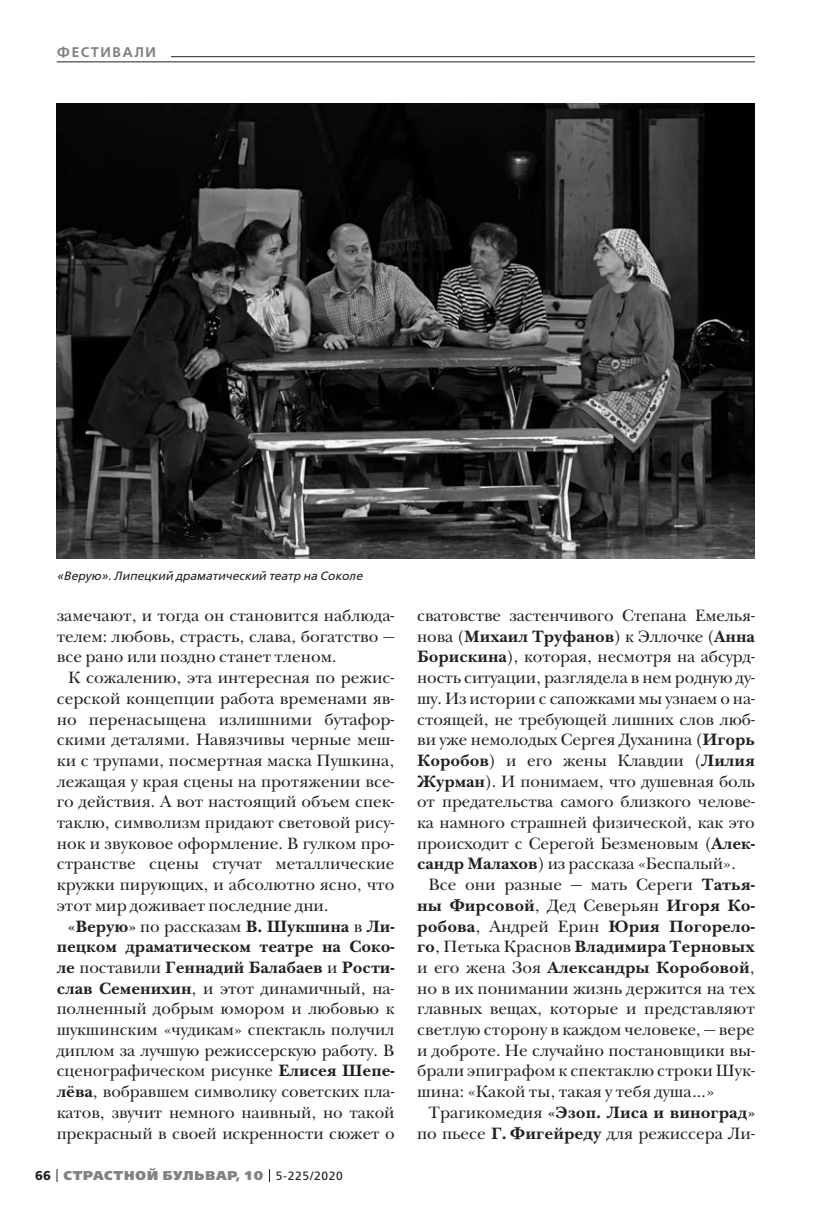
<style>
.page{position:relative;width:823px;height:1219px;background:#fff}
.page>*{position:absolute;margin:0;border:0;box-sizing:border-box;transform-origin:0 0}
.t1{font:17px/20.6px "New Baskerville ITC";color:#231f20;text-align:justify}
.t2{font:600 14px "Free Set";letter-spacing:.11em;color:#808285}
.t3{font:800 12.8px "Free Set";letter-spacing:.07em;color:#808285}
.t4{font:italic 12px "Free Set";letter-spacing:.005em;color:#231f20}
.s1{font-weight:700}
.s2{font-weight:700;color:#231f20}
.s3{font-weight:400;font-size:12px;color:#231f20}
</style>
<div class="page">
<svg style="left:57px;top:1169px;width:1px;height:13px"></svg>
<svg style="left:269px;top:1169px;width:1px;height:13px"></svg>
<hr style="left:57px;top:56px;width:697px;height:1px;background:#231f20">
<div style="left:57px;top:42px;width:113px;height:20px;background:#fff"></div>
<hr style="left:57px;top:62px;width:697px;height:1px;background:#231f20">
<img style="left:57px;top:104px;width:697px;height:455px">
<p class="t2" style="left:57px;top:46px;width:100px">ФЕСТИВАЛИ</p>
<p class="t4" style="left:57px;top:570px;width:307px">«Верую». Липецкий драматический театр на Соколе</p>
<p class="t1" style="left:57px;top:607px;width:339px">замечают, и тогда он становится наблюда&shy;телем: любовь, страсть, слава, богатство — все рано или поздно станет тленом.</p>
<p class="t1" style="left:57px;top:669px;width:339px;text-indent:11px">К сожалению, эта интересная по режис&shy;серской концепции работа временами яв&shy;но перенасыщена излишними бутафор&shy;скими деталями. Навязчивы черные меш&shy;ки с трупами, посмертная маска Пушкина, лежащая у края сцены на протяжении все&shy;го действия. А вот настоящий объем спек&shy;таклю, символизм придают световой рису&shy;нок и звуковое оформление. В гулком про&shy;странстве сцены стучат металлические кружки пирующих, и абсолютно ясно, что этот мир доживает последние дни.</p>
<p class="t1" style="left:57px;top:917px;width:339px;text-indent:11px"><span class="s1">«Верую»</span> по рассказам <span class="s1">В. Шукшина</span> в <span class="s1">Ли&shy;пецком драматическом театре на Соко&shy;ле</span> поставили <span class="s1">Геннадий Балабаев</span> и <span class="s1">Рости&shy;слав Семенихин</span>, и этот динамичный, на&shy;полненный добрым юмором и любовью к шукшинским «чудикам» спектакль получил диплом за лучшую режиссерскую работу. В сценографическом рисунке <span class="s1">Елисея Шепе&shy;лёва</span>, вобравшем символику советских пла&shy;катов, звучит немного наивный, но такой прекрасный в своей искренности сюжет о</p>
<p class="t3" style="left:35px;top:1169px;width:309px"><span class="s2">66</span> СТРАСТНОЙ БУЛЬВАР, 10 <span class="s3">5-225/2020</span></p>
<p class="t1" style="left:417px;top:607px;width:339px">сватовстве застенчивого Степана Емелья&shy;нова (<span class="s1">Михаил Труфанов</span>) к Эллочке (<span class="s1">Анна Борискина</span>), которая, несмотря на абсурд&shy;ность ситуации, разглядела в нем родную ду&shy;шу. Из истории с сапожками мы узнаем о на&shy;стоящей, не требующей лишних слов люб&shy;ви уже немолодых Сергея Духанина (<span class="s1">Игорь Коробов</span>) и его жены Клавдии (<span class="s1">Лилия Журман</span>). И понимаем, что душевная боль от предательства самого близкого челове&shy;ка намного страшней физической, как это происходит с Серегой Безменовым (<span class="s1">Алек&shy;сандр Малахов</span>) из рассказа «Беспалый».</p>
<p class="t1" style="left:417px;top:876px;width:339px;text-indent:11px">Все они разные — мать Сереги <span class="s1">Татья&shy;ны Фирсовой</span>, Дед Северьян <span class="s1">Игоря Ко&shy;робова</span>, Андрей Ерин <span class="s1">Юрия Погорело&shy;го</span>, Петька Краснов <span class="s1">Владимира Терновых </span>и его жена Зоя <span class="s1">Александры Коробовой</span>, но в их понимании жизнь держится на тех главных вещах, которые и представляют светлую сторону в каждом человеке, — вере и доброте. Не случайно постановщики вы&shy;брали эпиграфом к спектаклю строки Шук&shy;шина: «Какой ты, такая у тебя душа…»</p>
<p class="t1" style="left:417px;top:1104px;width:339px;text-align:right">Трагикомедия <span class="s1">«Эзоп. Лиса и виноград» </span>по пьесе <span class="s1">Г. Фигейреду</span> для режиссера Ли-</p>
</div>
